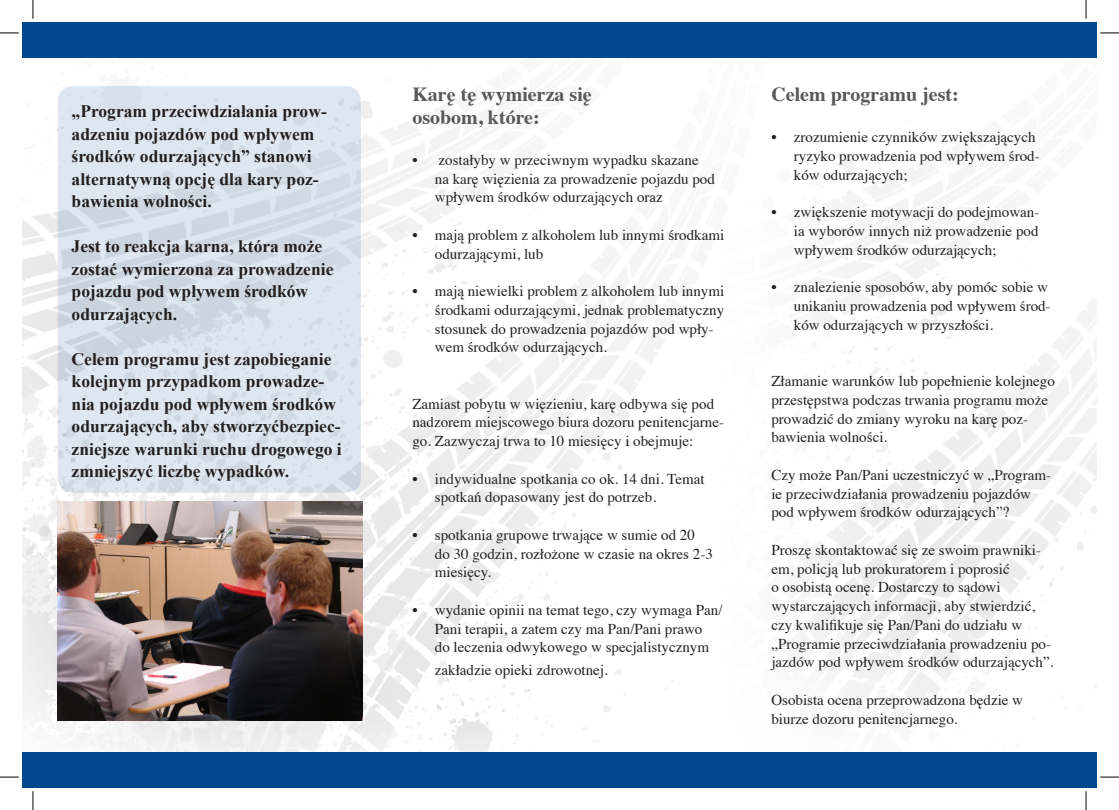
<style>
.page{position:relative;width:1119px;height:810px;background:#fff}
.page>*{position:absolute;margin:0;border:0;box-sizing:border-box;transform-origin:0 0}
.t1{font:700 20px/22.5px "Times";color:#57585a}
.t2{font:700 17.5px/22.5px "Times New Roman";color:#231f20}
.t3{font:15px/18.8px "Times";color:#231f20}
</style>
<div class="page">
<img style="left:22px;top:65px;width:1074px;height:687px">
<svg style="left:58px;top:86px;width:303px;height:407px;background:#d9e2eb"></svg>
<img style="left:58px;top:501px;width:304px;height:219px">
<div style="left:22px;top:22px;width:1074px;height:36px;background:#01488f"></div>
<div style="left:22px;top:752px;width:1074px;height:36px;background:#01488f"></div>
<svg style="left:0;top:32px;width:19px;height:2px"></svg>
<svg style="left:1100px;top:32px;width:18px;height:2px"></svg>
<svg style="left:0;top:776px;width:19px;height:2px"></svg>
<svg style="left:1100px;top:776px;width:18px;height:2px"></svg>
<svg style="left:32px;top:0;width:2px;height:19px"></svg>
<svg style="left:32px;top:791px;width:2px;height:19px"></svg>
<svg style="left:1085px;top:0;width:1px;height:19px"></svg>
<svg style="left:1085px;top:791px;width:1px;height:19px"></svg>
<p class="t2" style="left:72px;top:100px;width:257px">„Program przeciwdziałania prow&shy;adzeniu pojazdów pod wpływem środków odurzających” stanowi alternatywną opcję dla kary poz&shy;bawienia wolności.</p>
<p class="t2" style="left:72px;top:235px;width:263px">Jest to reakcja karna, która może zostać wymierzona za prowadzenie pojazdu pod wpływem środków odurzających.</p>
<p class="t2" style="left:72px;top:347px;width:271px">Celem programu jest zapobieganie kolejnym przypadkom prowadze&shy;nia pojazdu pod wpływem środków odurzających, aby stworzyćbezpiec&shy;zniejsze warunki ruchu drogowego i zmniejszyć liczbę wypadków.</p>
<h1 class="t1" style="left:412px;top:81px;width:181px">Karę tę wymierza się osobom, które:</h1>
<p class="t3" style="left:435px;top:149px;width:281px;text-indent:-22px">• zostałyby w przeciwnym wypadku skazane na karę więzienia za prowadzenie pojazdu pod wpływem środków odurzających oraz</p>
<p class="t3" style="left:435px;top:224px;width:291px;text-indent:-22px">• mają problem z alkoholem lub innymi środkami odurzającymi, lub</p>
<p class="t3" style="left:435px;top:280px;width:291px;text-indent:-22px">• mają niewielki problem z alkoholem lub innymi środkami odurzającymi, jednak problematyczny stosunek do prowadzenia pojazdów pod wpły&shy;wem środków odurzających.</p>
<p class="t3" style="left:412px;top:393px;width:313px">Zamiast pobytu w więzieniu, karę odbywa się pod nadzorem miejscowego biura dozoru penitencjarne&shy;go. Zazwyczaj trwa to 10 miesięcy i obejmuje:</p>
<p class="t3" style="left:435px;top:468px;width:271px;text-indent:-22px">• indywidualne spotkania co ok. 14 dni. Temat spotkań dopasowany jest do potrzeb.</p>
<p class="t3" style="left:435px;top:524px;width:279px;text-indent:-22px">• spotkania grupowe trwające w sumie od 20 do 30 godzin, rozłożone w czasie na okres 2-3 miesięcy.</p>
<p class="t3" style="left:435px;top:599px;width:289px;text-indent:-22px">• wydanie opinii na temat tego, czy wymaga Pan/<br>Pani terapii, a zatem czy ma Pan/Pani prawo<br>do leczenia odwykowego w specjalistycznym</p>
<p class="t3" style="left:435px;top:659px;width:174px">zakładzie opieki zdrowotnej.</p>
<h1 class="t1" style="left:771px;top:81px;width:189px">Celem programu jest:</h1>
<p class="t3" style="left:793px;top:127px;width:247px;text-indent:-22px">• zrozumienie czynników zwiększających ryzyko prowadzenia pod wpływem środ&shy;ków odurzających;</p>
<p class="t3" style="left:793px;top:202px;width:247px;text-align:justify;text-indent:-22px">• zwiększenie motywacji do podejmowan&shy;ia wyborów innych niż prowadzenie pod wpływem środków odurzających;</p>
<p class="t3" style="left:793px;top:277px;width:258px;text-indent:-22px">• znalezienie sposobów, aby pomóc sobie w unikaniu prowadzenia pod wpływem środ&shy;ków odurzających w przyszłości.</p>
<p class="t3" style="left:771px;top:370px;width:285px">Złamanie warunków lub popełnienie kolejnego przestępstwa podczas trwania programu może prowadzić do zmiany wyroku na karę poz&shy;bawienia wolności.</p>
<p class="t3" style="left:771px;top:464px;width:281px">Czy może Pan/Pani uczestniczyć w „Program&shy;ie przeciwdziałania prowadzeniu pojazdów pod wpływem środków odurzających”?</p>
<p class="t3" style="left:771px;top:539px;width:284px">Proszę skontaktować się ze swoim prawniki&shy;em, policją lub prokuratorem i poprosić<br>o osobistą ocenę. Dostarczy to sądowi wystarczających informacji, aby stwierdzić, czy kwalifikuje się Pan/Pani do udziału w „Programie przeciwdziałania prowadzeniu po&shy;jazdów pod wpływem środków odurzających”.</p>
<p class="t3" style="left:771px;top:689px;width:253px">Osobista ocena przeprowadzona będzie w biurze dozoru penitencjarnego.</p>
</div>
